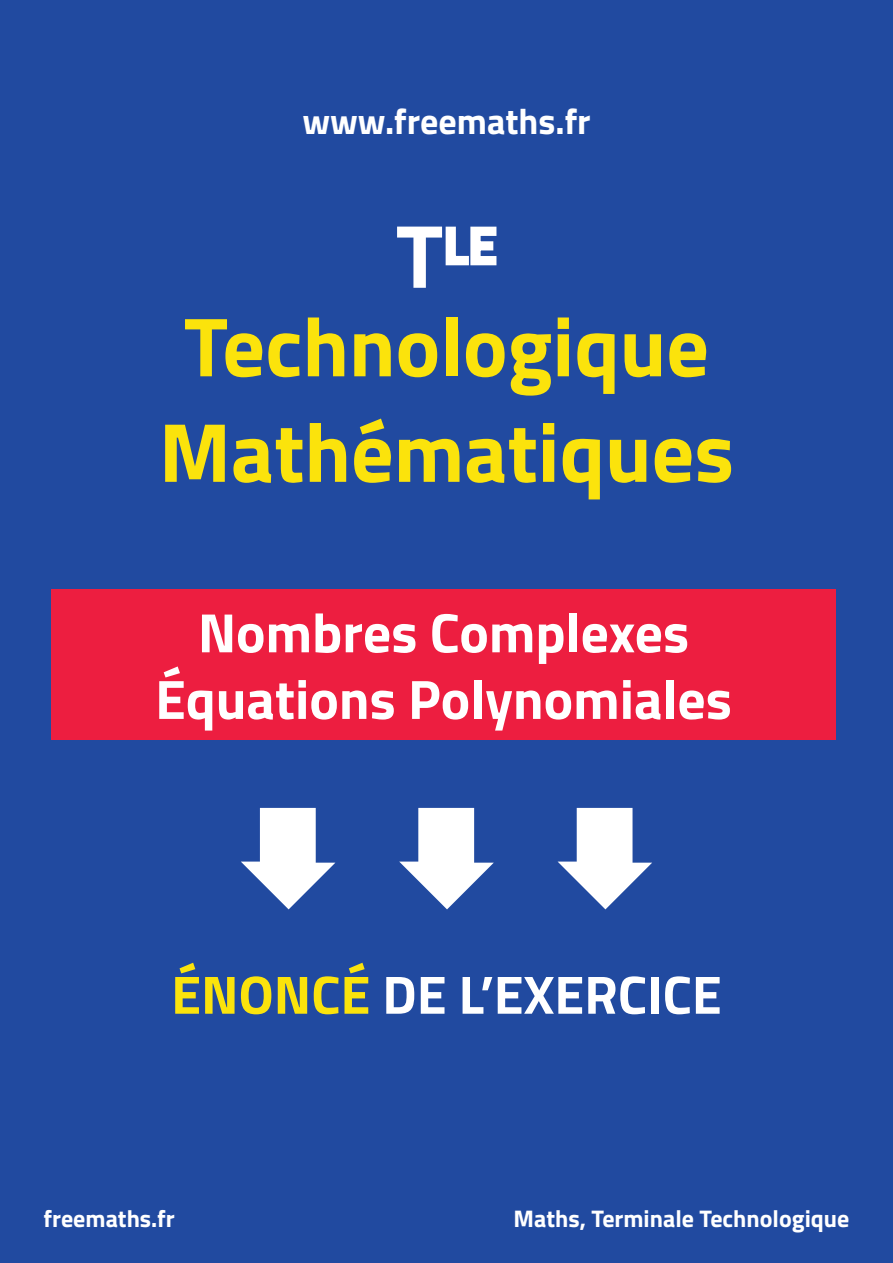
<style>
.page{position:relative;width:893px;height:1263px;background:#214aa0}
.page>*{position:absolute;margin:0;border:0;box-sizing:border-box;transform-origin:0 0}
.t1{font:700 84px/105.4px "Titillium";color:#fbe30c}
.t2{font:700 55.5px "Titillium";color:#fff}
.t3{font:700 54px "Titillium";color:#fff}
.t4{font:700 52.5px "Titillium";color:#fff}
.t5{font:700 36px "Titillium";color:#fff}
.t6{font:700 24px "Titillium";color:#fff}
.s1{font-size:90px}
.s2{color:#fbe30c}
</style>
<div class="page">
<svg style="left:445px;top:226px;width:52px;height:40px"></svg>
<svg style="left:241px;top:808px;width:94px;height:101px"></svg>
<svg style="left:399px;top:808px;width:95px;height:101px"></svg>
<svg style="left:558px;top:808px;width:94px;height:101px"></svg>
<div style="left:51px;top:589px;width:785px;height:151px;background:#ed1e40"></div>
<h3 class="t5" style="left:302px;top:94px;width:290px">www.freemaths.fr</h3>
<h3 class="t4" style="left:396px;top:205px;width:103px"><span class="s1">T</span>LE</h3>
<h1 class="t1" style="left:159px;top:290px;width:577px">Technologique<br>Mathématiques</h1>
<p class="t2" style="left:198px;top:590px;width:493px">Nombres Complexes</p>
<p class="t2" style="left:155px;top:657px;width:578px">Équations Polynomiales</p>
<h3 class="t3" style="left:171px;top:953px;width:552px"><span class="s2">ÉNONCÉ</span> DE L’EXERCICE</h3>
<p class="t6" style="left:44px;top:1200px;width:133px">freemaths.fr</p>
<p class="t6" style="left:514px;top:1200px;width:337px">Maths, Terminale Technologique</p>
</div>
